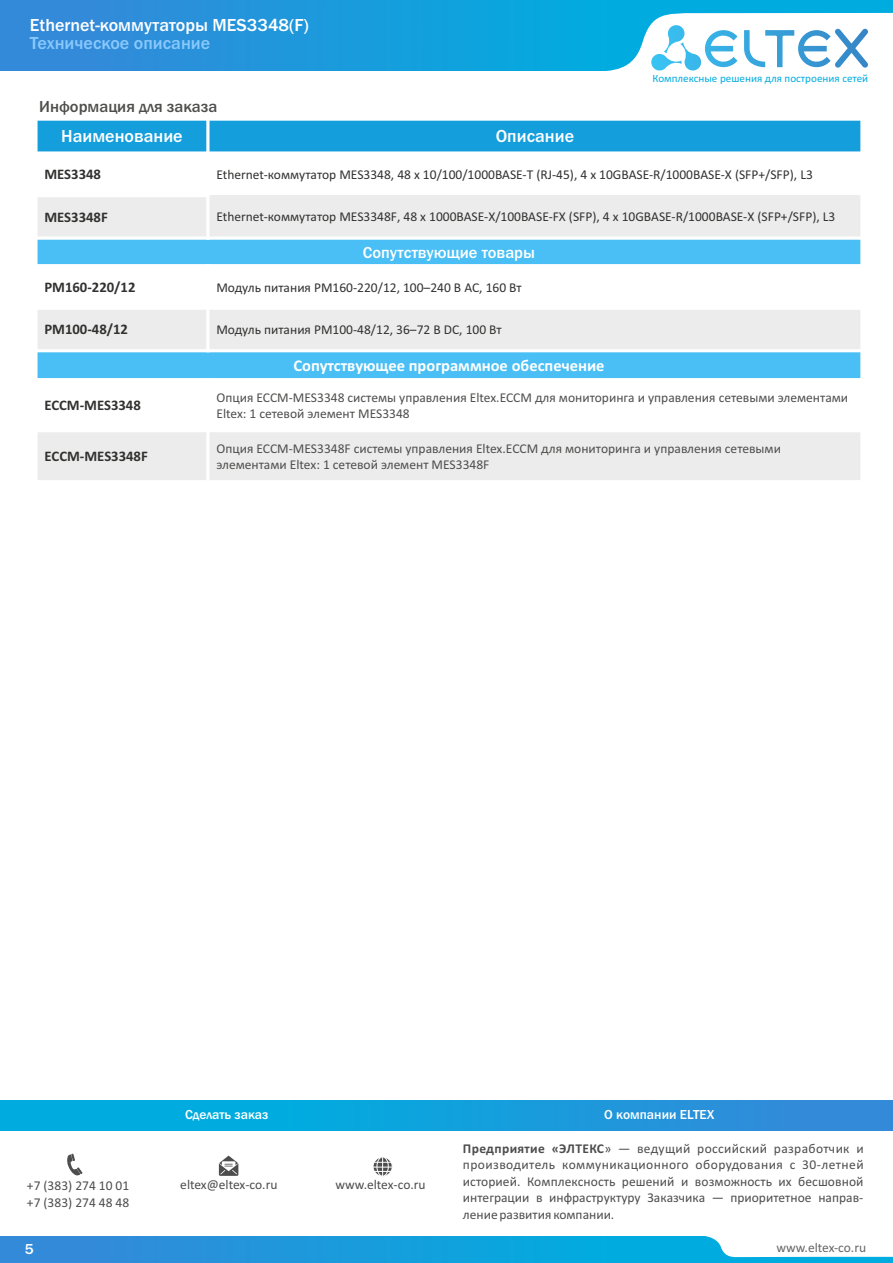
<style>
.page{position:relative;width:893px;height:1263px;background:#fff}
.page>*{position:absolute;margin:0;border:0;box-sizing:border-box;transform-origin:0 0}
.t1{font:500 18px "Franklin Gothic";color:#fff}
.t2{font:500 18px "Franklin Gothic";color:#8ac9fc}
.t3{font:700 16.5px "Calibri";color:#fff}
.t4{font:500 16.5px "Franklin Gothic";color:#fff}
.t5{font:500 16.5px "Franklin Gothic";color:#4e4e4d}
.t6{font:500 15px "Franklin Gothic";color:#fff}
.t7{font:700 14.7px "Calibri";color:#313130}
.t8{font:13.5px/16.5px "Calibri";color:#4d4d4d}
.t9{font:13.5px "Calibri";color:#313130}
.t10{font:13.5px/16.5px "Calibri";color:#4e4e4d}
.t11{font:500 13.5px "Franklin Gothic";color:#fff}
.t12{font:13.5px "Calibri";color:#666}
.t13{font:11.1px "Calibri";color:#00acdf}
.s1{font-weight:700}
</style>
<div class="page">
<div style="left:0;top:0;width:893px;height:71px;background:linear-gradient(to right,#3489d9,#00b4e0)"></div>
<svg style="left:589px;top:13px;width:304px;height:58px"></svg>
<div style="left:0;top:1100px;width:893px;height:30px;background:linear-gradient(to right,#00b4e0,#3489d9)"></div>
<svg style="left:219px;top:1155px;width:19px;height:21px"></svg>
<div style="left:373px;top:1156px;width:20px;height:21px;background:#fafafa;border:1px solid #fff;border-radius:50%"></div>
<div style="left:376px;top:1156px;width:13px;height:20px;background:#fefefe;border:1px solid #fff;border-radius:50%"></div>
<svg style="left:373px;top:1157px;width:19px;height:19px"></svg>
<div style="left:0;top:1236px;width:893px;height:27px;background:linear-gradient(to right,#3489d9,#00b4e0)"></div>
<svg style="left:703px;top:1236px;width:190px;height:21px"></svg>
<div style="left:36px;top:119px;width:172px;height:34px;background:#159edc"></div>
<div style="left:208px;top:119px;width:654px;height:34px;background:#159edc"></div>
<div style="left:36px;top:196px;width:172px;height:42px;background:#ececec"></div>
<div style="left:208px;top:196px;width:654px;height:42px;background:#ececec"></div>
<div style="left:36px;top:238px;width:826px;height:28px;background:#49bff5"></div>
<div style="left:36px;top:308px;width:172px;height:43px;background:#ececec"></div>
<div style="left:208px;top:308px;width:654px;height:43px;background:#ececec"></div>
<div style="left:36px;top:351px;width:826px;height:29px;background:#49bff5"></div>
<div style="left:36px;top:431px;width:172px;height:51px;background:#ececec"></div>
<div style="left:208px;top:431px;width:654px;height:51px;background:#ececec"></div>
<hr style="left:34px;top:117px;width:4px;height:366px;background:#fff">
<hr style="left:206px;top:264px;width:3px;height:88px;background:#fff">
<hr style="left:206px;top:117px;width:3px;height:123px;background:#fff">
<hr style="left:206px;top:378px;width:4px;height:105px;background:#fff">
<hr style="left:860px;top:117px;width:3px;height:366px;background:#fff">
<hr style="left:34px;top:480px;width:829px;height:3px;background:#fff">
<hr style="left:34px;top:429px;width:829px;height:3px;background:#fff">
<hr style="left:34px;top:378px;width:829px;height:3px;background:#fff">
<hr style="left:34px;top:349px;width:829px;height:3px;background:#fff">
<hr style="left:34px;top:307px;width:829px;height:3px;background:#fff">
<hr style="left:34px;top:264px;width:829px;height:3px;background:#fff">
<svg style="left:37px;top:236px;width:824px;height:4px;fill:#fff"></svg>
<hr style="left:34px;top:194px;width:175px;height:3px;background:#fff">
<svg style="left:37px;top:151px;width:824px;height:2px;background:#c8e8f6"></svg>
<svg style="left:37px;top:119px;width:824px;height:2px;background:#d8eff9"></svg>
<svg style="left:67px;top:1154px;width:16px;height:22px"></svg>
<h1 class="t1" style="left:30px;top:19px;width:280px">Ethernet-коммутаторы MES3348(F)</h1>
<h1 class="t2" style="left:30px;top:36px;width:182px">Техническое описание</h1>
<p class="t5" style="left:39px;top:101px;width:180px">Информация для заказа</p>
<p class="t13" style="left:652px;top:73px;width:217px">Комплексные решения для построения сетей</p>
<h1 class="t1" style="left:61px;top:130px;width:123px">Наименование</h1>
<h1 class="t1" style="left:496px;top:130px;width:80px">Описание</h1>
<p class="t7" style="left:44px;top:168px;width:58px">MES3348</p>
<p class="t9" style="left:216px;top:169px;width:598px">Ethernet-коммутатор MES3348, 48 х 10/100/1000BASE-T (RJ-45), 4 х 10GBASE-R/1000BASE-X (SFP+/SFP), L3</p>
<p class="t7" style="left:44px;top:211px;width:65px">MES3348F</p>
<p class="t9" style="left:216px;top:211px;width:620px">Ethernet-коммутатор MES3348F, 48 х 1000BASE-X/100BASE-FX (SFP), 4 х 10GBASE-R/1000BASE-X (SFP+/SFP), L3</p>
<p class="t4" style="left:363px;top:246px;width:174px">Сопутствующие товары</p>
<p class="t7" style="left:44px;top:281px;width:92px">PM160-220/12</p>
<p class="t9" style="left:216px;top:281px;width:307px">Модуль питания PM160-220/12, 100–240 В AC, 160 Вт</p>
<p class="t7" style="left:44px;top:323px;width:85px">PM100-48/12</p>
<p class="t9" style="left:216px;top:324px;width:287px">Модуль питания PM100-48/12, 36–72 В DC, 100 Вт</p>
<p class="t3" style="left:293px;top:358px;width:313px">Сопутствующее программное обеспечение</p>
<p class="t7" style="left:44px;top:399px;width:98px">ECCM-MES3348</p>
<p class="t10" style="left:216px;top:390px;width:633px">Опция ECCM-MES3348 системы управления Eltex.ECCM для мониторинга и управления сетевыми элементами<br>Eltex: 1 сетевой элемент MES3348</p>
<p class="t7" style="left:44px;top:450px;width:105px">ECCM-MES3348F</p>
<p class="t10" style="left:216px;top:441px;width:566px">Опция ECCM-MES3348F системы управления Eltex.ECCM для мониторинга и управления сетевыми элементами Eltex: 1 сетевой элемент MES3348F</p>
<p class="t11" style="left:185px;top:1109px;width:85px">Сделать заказ</p>
<p class="t11" style="left:604px;top:1110px;width:112px">О компании ELTEX</p>
<p class="t8" style="left:463px;top:1141px;width:402px;text-align:justify"><span class="s1">Предприятие «ЭЛТЕКС</span>» — ведущий российский разработчик и производитель коммуникационного оборудования с 30-летней историей. Комплексность решений и возможность их бесшовной интеграции в инфраструктуру Заказчика — приоритетное направ&shy;ление развития компании.</p>
<p class="t8" style="left:27px;top:1179px;width:104px">+7 (383) 274 10 01 +7 (383) 274 48 48</p>
<p class="t8" style="left:180px;top:1177px;width:99px">eltex@eltex-co.ru</p>
<p class="t8" style="left:335px;top:1177px;width:92px">www.eltex-co.ru</p>
<p class="t6" style="left:25px;top:1243px;width:10px">5</p>
<p class="t12" style="left:776px;top:1242px;width:91px">www.eltex-co.ru</p>
</div>
